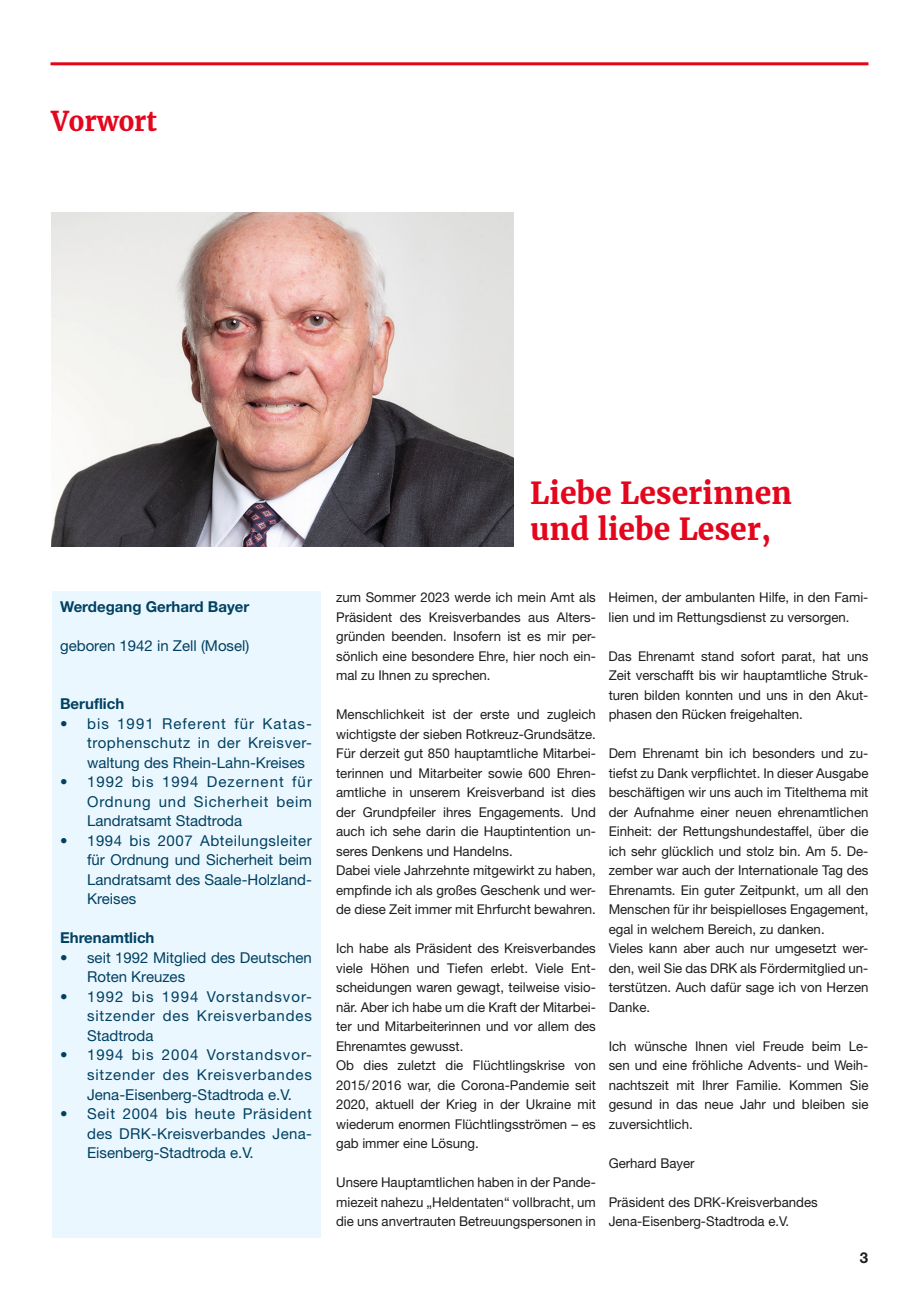
<style>
.page{position:relative;width:919px;height:1289px;background:#fff}
.page>*{position:absolute;margin:0;border:0;box-sizing:border-box;transform-origin:0 0}
.t1{font:700 30px/36px "Merriweather";color:#e3061c}
.t2{font:700 27px "Merriweather";color:#e3061c;scale:.95 1}
.t3{font:15px/19.5px "Helvetica Neue";color:#004061;text-align:justify}
.t4{font:700 15px "Helvetica Neue";color:#004061}
.t5{font:700 15px "Helvetica Neue";color:#1d1d1b}
.t6{font:13.5px/19.5px "Helvetica Neue";color:#1d1d1b}
</style>
<div class="page">
<hr style="left:50px;top:62px;width:818px;height:3px;background:#e30614">
<img style="left:51px;top:213px;width:462px;height:333px">
<div style="left:52px;top:591px;width:268px;height:646px;background:#ebf7fe"></div>
<h2 class="t2" style="left:51px;top:104px;width:113px">Vorwort</h2>
<p class="t4" style="left:60px;top:597px;width:191px">Werdegang Gerhard Bayer</p>
<p class="t3" style="left:60px;top:635px;width:191px">geboren 1942 in Zell (Mosel)</p>
<p class="t4" style="left:60px;top:694px;width:66px">Beruflich</p>
<p class="t3" style="left:87px;top:713px;width:226px;text-indent:-27px">• bis 1991 Referent für Katas&shy;trophenschutz in der Kreisver&shy;waltung des Rhein-Lahn-Kreises</p>
<p class="t3" style="left:87px;top:772px;width:226px;text-indent:-27px">• 1992 bis 1994 Dezernent für Ordnung und Sicherheit beim Landratsamt Stadtroda</p>
<p class="t3" style="left:87px;top:830px;width:226px;text-indent:-27px">• 1994 bis 2007 Abteilungsleiter für Ordnung und Sicherheit beim Landratsamt des Saale-Holzland-Kreises</p>
<p class="t4" style="left:60px;top:928px;width:96px">Ehrenamtlich</p>
<p class="t3" style="left:87px;top:947px;width:226px;text-indent:-27px">• seit 1992 Mitglied des Deutschen<br>Roten Kreuzes</p>
<p class="t3" style="left:87px;top:986px;width:226px;text-indent:-27px">• 1992 bis 1994 Vorstandsvor&shy;sitzender des Kreisverbandes Stadtroda</p>
<p class="t3" style="left:87px;top:1045px;width:226px;text-indent:-27px">• 1994 bis 2004 Vorstandsvor&shy;sitzender des Kreisverbandes Jena-Eisenberg-Stadtroda e.V.</p>
<p class="t3" style="left:87px;top:1103px;width:226px;text-indent:-27px">• Seit 2004 bis heute Präsident des DRK-Kreisverbandes Jena-Eisenberg-Stadtroda e.V.</p>
<h1 class="t1" style="left:530px;top:475px;width:263px">Liebe Leserinnen und liebe Leser,</h1>
<p class="t6" style="left:336px;top:587px;width:261px;text-align:justify">zum Sommer 2023 werde ich mein Amt als Präsident des Kreisverbandes aus Alters&shy;gründen beenden. Insofern ist es mir per&shy;sönlich eine besondere Ehre, hier noch ein&shy;mal zu Ihnen zu sprechen.</p>
<p class="t6" style="left:336px;top:704px;width:261px">Menschlichkeit ist der erste und zugleich wichtigste der sieben Rotkreuz-Grundsätze.<br>Für derzeit gut 850 hauptamtliche Mitarbei&shy;terinnen und Mitarbeiter sowie 600 Ehren&shy;amtliche in unserem Kreisverband ist dies der Grundpfeiler ihres Engagements. Und auch ich sehe darin die Hauptintention un&shy;seres Denkens und Handelns.<br>Dabei viele Jahrzehnte mitgewirkt zu haben, empfinde ich als großes Geschenk und wer&shy;de diese Zeit immer mit Ehrfurcht bewahren.</p>
<p class="t6" style="left:336px;top:938px;width:261px">Ich habe als Präsident des Kreisverbandes viele Höhen und Tiefen erlebt. Viele Ent&shy;scheidungen waren gewagt, teilweise visio&shy;när. Aber ich habe um die Kraft der Mitarbei&shy;ter und Mitarbeiterinnen und vor allem des Ehrenamtes gewusst.<br>Ob dies zuletzt die Flüchtlingskrise von 2015/ 2016 war, die Corona-Pandemie seit 2020, aktuell der Krieg in der Ukraine mit wiederum enormen Flüchtlingsströmen – es gab immer eine Lösung.</p>
<p class="t6" style="left:336px;top:1172px;width:261px;text-align:justify">Unsere Hauptamtlichen haben in der Pande&shy;miezeit nahezu „Heldentaten“ vollbracht, um die uns anvertrauten Betreuungspersonen in</p>
<p class="t6" style="left:608px;top:587px;width:261px">Heimen, der ambulanten Hilfe, in den Fami&shy;lien und im Rettungsdienst zu versorgen.</p>
<p class="t6" style="left:608px;top:646px;width:261px;text-align:justify">Das Ehrenamt stand sofort parat, hat uns Zeit verschafft bis wir hauptamtliche Struk&shy;turen bilden konnten und uns in den Akut&shy;phasen den Rücken freigehalten.</p>
<p class="t6" style="left:608px;top:743px;width:261px">Dem Ehrenamt bin ich besonders und zu&shy;tiefst zu Dank verpflichtet. In dieser Ausgabe beschäftigen wir uns auch im Titelthema mit der Aufnahme einer neuen ehrenamtlichen Einheit: der Rettungshundestaffel, über die ich sehr glücklich und stolz bin. Am 5. De&shy;zember war auch der Internationale Tag des Ehrenamts. Ein guter Zeitpunkt, um all den Menschen für ihr beispielloses Engagement, egal in welchem Bereich, zu danken.<br>Vieles kann aber auch nur umgesetzt wer&shy;den, weil Sie das DRK als Fördermitglied un&shy;terstützen. Auch dafür sage ich von Herzen Danke.</p>
<p class="t6" style="left:608px;top:1036px;width:261px;text-align:justify">Ich wünsche Ihnen viel Freude beim Le&shy;sen und eine fröhliche Advents- und Weih&shy;nachtszeit mit Ihrer Familie. Kommen Sie gesund in das neue Jahr und bleiben sie zuversichtlich.</p>
<p class="t6" style="left:608px;top:1153px;width:87px">Gerhard Bayer</p>
<p class="t6" style="left:608px;top:1192px;width:211px">Präsident des DRK-Kreisverbandes<br>Jena-Eisenberg-Stadtroda e.V.</p>
<p class="t5" style="left:859px;top:1248px;width:10px">3</p>
</div>
